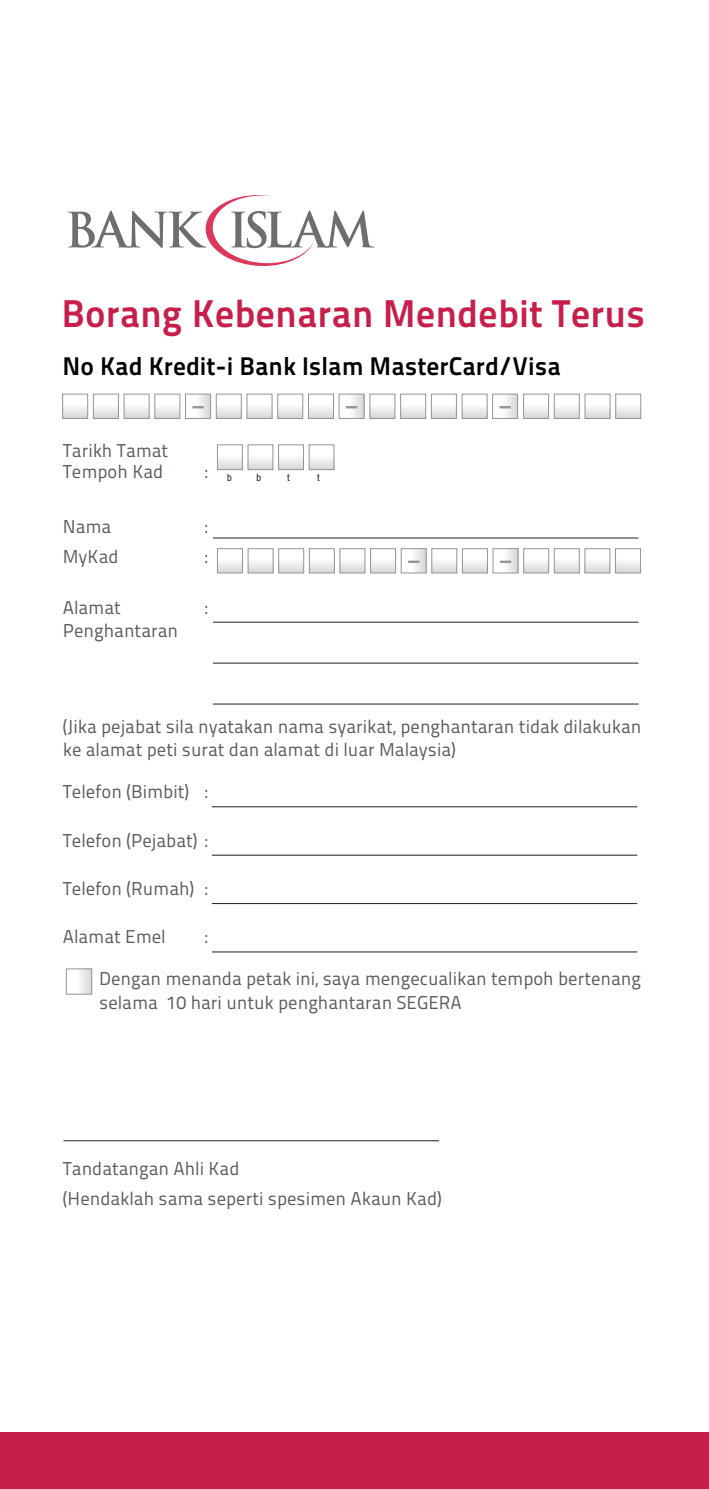
<style>
.page{position:relative;width:709px;height:1489px;background:#fff}
.page>*{position:absolute;margin:0;border:0;box-sizing:border-box;transform-origin:0 0}
.t1{font:38.75px "Titillium Maps 29 L 800 wt";color:#c71f4b}
.t2{font:25.5px "Titillium Maps 29 L 800 wt";color:#010101}
.t3{font:18.5px/23.2px "Titillium Maps 29 L 400 wt";color:#585b5d}
.t4{font:condensed 10px "Helvetica Neue";color:#231f20}
</style>
<div class="page">
<svg style="left:68px;top:195px;width:306px;height:71px"></svg>
<div style="left:63px;top:394px;width:25px;height:24px;background:linear-gradient(to bottom,#fff,#dfdfe0)"></div>
<div style="left:62px;top:393px;width:26px;height:26px;border:1px solid #929496"></div>
<div style="left:93px;top:394px;width:25px;height:24px;background:linear-gradient(to bottom,#fff,#dfdfe0)"></div>
<div style="left:93px;top:393px;width:26px;height:26px;border:1px solid #929496"></div>
<div style="left:124px;top:394px;width:25px;height:24px;background:linear-gradient(to bottom,#fff,#dfdfe0)"></div>
<div style="left:124px;top:393px;width:26px;height:26px;border:1px solid #929496"></div>
<div style="left:155px;top:394px;width:25px;height:24px;background:linear-gradient(to bottom,#fff,#dfdfe0)"></div>
<div style="left:154px;top:393px;width:26px;height:26px;border:1px solid #929496"></div>
<div style="left:216px;top:394px;width:25px;height:24px;background:linear-gradient(to bottom,#fff,#dfdfe0)"></div>
<div style="left:216px;top:393px;width:26px;height:26px;border:1px solid #929496"></div>
<div style="left:247px;top:394px;width:25px;height:24px;background:linear-gradient(to bottom,#fff,#dfdfe0)"></div>
<div style="left:246px;top:393px;width:26px;height:26px;border:1px solid #929496"></div>
<div style="left:278px;top:394px;width:25px;height:24px;background:linear-gradient(to bottom,#fff,#dfdfe0)"></div>
<div style="left:277px;top:393px;width:26px;height:26px;border:1px solid #929496"></div>
<div style="left:308px;top:394px;width:25px;height:24px;background:linear-gradient(to bottom,#fff,#dfdfe0)"></div>
<div style="left:308px;top:393px;width:26px;height:26px;border:1px solid #929496"></div>
<div style="left:370px;top:394px;width:25px;height:24px;background:linear-gradient(to bottom,#fff,#dfdfe0)"></div>
<div style="left:369px;top:393px;width:26px;height:26px;border:1px solid #929496"></div>
<div style="left:400px;top:394px;width:25px;height:24px;background:linear-gradient(to bottom,#fff,#dfdfe0)"></div>
<div style="left:400px;top:393px;width:26px;height:26px;border:1px solid #929496"></div>
<div style="left:431px;top:394px;width:25px;height:24px;background:linear-gradient(to bottom,#fff,#dfdfe0)"></div>
<div style="left:431px;top:393px;width:26px;height:26px;border:1px solid #929496"></div>
<div style="left:462px;top:394px;width:25px;height:24px;background:linear-gradient(to bottom,#fff,#dfdfe0)"></div>
<div style="left:461px;top:393px;width:26px;height:26px;border:1px solid #929496"></div>
<div style="left:523px;top:394px;width:25px;height:24px;background:linear-gradient(to bottom,#fff,#dfdfe0)"></div>
<div style="left:523px;top:393px;width:26px;height:26px;border:1px solid #929496"></div>
<div style="left:554px;top:394px;width:25px;height:24px;background:linear-gradient(to bottom,#fff,#dfdfe0)"></div>
<div style="left:554px;top:393px;width:25px;height:26px;border:1px solid #929496"></div>
<div style="left:585px;top:394px;width:25px;height:24px;background:linear-gradient(to bottom,#fff,#dfdfe0)"></div>
<div style="left:584px;top:393px;width:26px;height:26px;border:1px solid #929496"></div>
<div style="left:615px;top:394px;width:25px;height:24px;background:linear-gradient(to bottom,#fff,#dfdfe0)"></div>
<div style="left:615px;top:393px;width:26px;height:26px;border:1px solid #929496"></div>
<svg style="left:192px;top:395px;width:17px;height:22px"></svg>
<div style="left:185px;top:393px;width:26px;height:26px;border:1px solid #929496"></div>
<svg style="left:192px;top:406px;width:12px;height:2px"></svg>
<svg style="left:346px;top:395px;width:16px;height:22px"></svg>
<div style="left:338px;top:393px;width:26px;height:26px;border:1px solid #929496"></div>
<svg style="left:346px;top:406px;width:11px;height:2px"></svg>
<svg style="left:499px;top:395px;width:17px;height:22px"></svg>
<div style="left:492px;top:393px;width:26px;height:26px;border:1px solid #929496"></div>
<svg style="left:499px;top:406px;width:12px;height:2px"></svg>
<svg style="left:219px;top:562px;width:22px;height:9px"></svg>
<div style="left:217px;top:548px;width:26px;height:25px;border:1px solid #929496"></div>
<svg style="left:250px;top:562px;width:21px;height:9px"></svg>
<div style="left:248px;top:548px;width:25px;height:25px;border:1px solid #929496"></div>
<svg style="left:280px;top:562px;width:22px;height:9px"></svg>
<div style="left:278px;top:548px;width:26px;height:25px;border:1px solid #929496"></div>
<svg style="left:311px;top:562px;width:22px;height:9px"></svg>
<div style="left:309px;top:548px;width:26px;height:25px;border:1px solid #929496"></div>
<svg style="left:341px;top:562px;width:22px;height:9px"></svg>
<div style="left:339px;top:548px;width:26px;height:25px;border:1px solid #929496"></div>
<svg style="left:372px;top:562px;width:22px;height:9px"></svg>
<div style="left:370px;top:548px;width:26px;height:25px;border:1px solid #929496"></div>
<svg style="left:433px;top:562px;width:22px;height:9px"></svg>
<div style="left:431px;top:548px;width:26px;height:25px;border:1px solid #929496"></div>
<svg style="left:464px;top:562px;width:22px;height:9px"></svg>
<div style="left:462px;top:548px;width:26px;height:25px;border:1px solid #929496"></div>
<svg style="left:525px;top:562px;width:22px;height:9px"></svg>
<div style="left:523px;top:548px;width:26px;height:25px;border:1px solid #929496"></div>
<svg style="left:556px;top:562px;width:21px;height:9px"></svg>
<div style="left:554px;top:548px;width:25px;height:25px;border:1px solid #929496"></div>
<svg style="left:586px;top:562px;width:22px;height:9px"></svg>
<div style="left:584px;top:548px;width:26px;height:25px;border:1px solid #929496"></div>
<svg style="left:617px;top:562px;width:22px;height:9px"></svg>
<div style="left:615px;top:548px;width:26px;height:25px;border:1px solid #929496"></div>
<svg style="left:415px;top:550px;width:9px;height:21px"></svg>
<div style="left:401px;top:548px;width:25px;height:25px;border:1px solid #929496"></div>
<svg style="left:408px;top:560px;width:11px;height:3px"></svg>
<svg style="left:507px;top:550px;width:9px;height:21px"></svg>
<div style="left:492px;top:548px;width:26px;height:25px;border:1px solid #929496"></div>
<svg style="left:500px;top:560px;width:11px;height:3px"></svg>
<div style="left:217px;top:445px;width:25px;height:24px;background:linear-gradient(to bottom,#fff,#dfe0e0)"></div>
<div style="left:217px;top:444px;width:26px;height:26px;border:1px solid #929496"></div>
<div style="left:248px;top:445px;width:25px;height:24px;background:linear-gradient(to bottom,#fff,#dfe0e0)"></div>
<div style="left:247px;top:444px;width:26px;height:26px;border:1px solid #929496"></div>
<div style="left:278px;top:445px;width:25px;height:24px;background:linear-gradient(to bottom,#fff,#dfe0e0)"></div>
<div style="left:278px;top:444px;width:26px;height:26px;border:1px solid #929496"></div>
<div style="left:309px;top:445px;width:25px;height:24px;background:linear-gradient(to bottom,#fff,#dfe0e0)"></div>
<div style="left:309px;top:444px;width:25px;height:26px;border:1px solid #929496"></div>
<hr style="left:213px;top:537px;width:425px;height:1px;background:#231f20">
<hr style="left:63px;top:1140px;width:376px;height:1px;background:#231f20">
<hr style="left:212px;top:806px;width:425px;height:1px;background:#231f20">
<hr style="left:212px;top:854px;width:425px;height:1px;background:#231f20">
<hr style="left:212px;top:903px;width:425px;height:1px;background:#231f20">
<hr style="left:212px;top:951px;width:425px;height:1px;background:#231f20">
<hr style="left:213px;top:621px;width:425px;height:1px;background:#231f20">
<hr style="left:213px;top:662px;width:425px;height:1px;background:#231f20">
<hr style="left:213px;top:703px;width:425px;height:1px;background:#231f20">
<svg style="left:80px;top:970px;width:10px;height:22px"></svg>
<div style="left:66px;top:968px;width:26px;height:26px;border:1px solid #929496"></div>
<div style="left:0;top:1431px;width:709px;height:57px;background:#c61f49"></div>
<h1 class="t1" style="left:62px;top:283px;width:585px">Borang Kebenaran Mendebit Terus</h1>
<h2 class="t2" style="left:63px;top:346px;width:499px">No Kad Kredit-i Bank Islam MasterCard/Visa</h2>
<p class="t3" style="left:63px;top:439px;width:107px;line-height:21px">Tarikh Tamat<br>Tempoh Kad</p>
<p class="t3" style="left:204px;top:459px;width:5px">:</p>
<p class="t3" style="left:63px;top:514px;width:50px">Nama</p>
<p class="t3" style="left:204px;top:514px;width:5px">:</p>
<p class="t3" style="left:63px;top:544px;width:57px">MyKad</p>
<p class="t3" style="left:204px;top:544px;width:5px">:</p>
<p class="t3" style="left:63px;top:595px;width:60px">Alamat</p>
<p class="t3" style="left:204px;top:595px;width:5px">:</p>
<p class="t3" style="left:63px;top:618px;width:117px">Penghantaran</p>
<p class="t4" style="left:227px;top:472px;width:6px">b</p>
<p class="t4" style="left:256px;top:472px;width:6px">b</p>
<p class="t4" style="left:287px;top:472px;width:4px">t</p>
<p class="t4" style="left:317px;top:472px;width:4px">t</p>
<p class="t3" style="left:63px;top:714px;width:580px">(Jika pejabat sila nyatakan nama syarikat, penghantaran tidak dilakukan ke alamat peti surat dan alamat di luar Malaysia)</p>
<p class="t3" style="left:63px;top:779px;width:146px">Telefon (Bimbit) :</p>
<p class="t3" style="left:63px;top:827px;width:146px">Telefon (Pejabat) :</p>
<p class="t3" style="left:63px;top:875px;width:146px">Telefon (Rumah) :</p>
<p class="t3" style="left:63px;top:924px;width:104px">Alamat Emel</p>
<p class="t3" style="left:204px;top:924px;width:5px">:</p>
<p class="t3" style="left:99px;top:966px;width:543px">Dengan menanda petak ini, saya mengecualikan tempoh bertenang selama 10 hari untuk penghantaran SEGERA</p>
<p class="t3" style="left:63px;top:1152px;width:380px;line-height:30.2px">Tandatangan Ahli Kad<br>(Hendaklah sama seperti spesimen Akaun Kad)</p>
</div>
